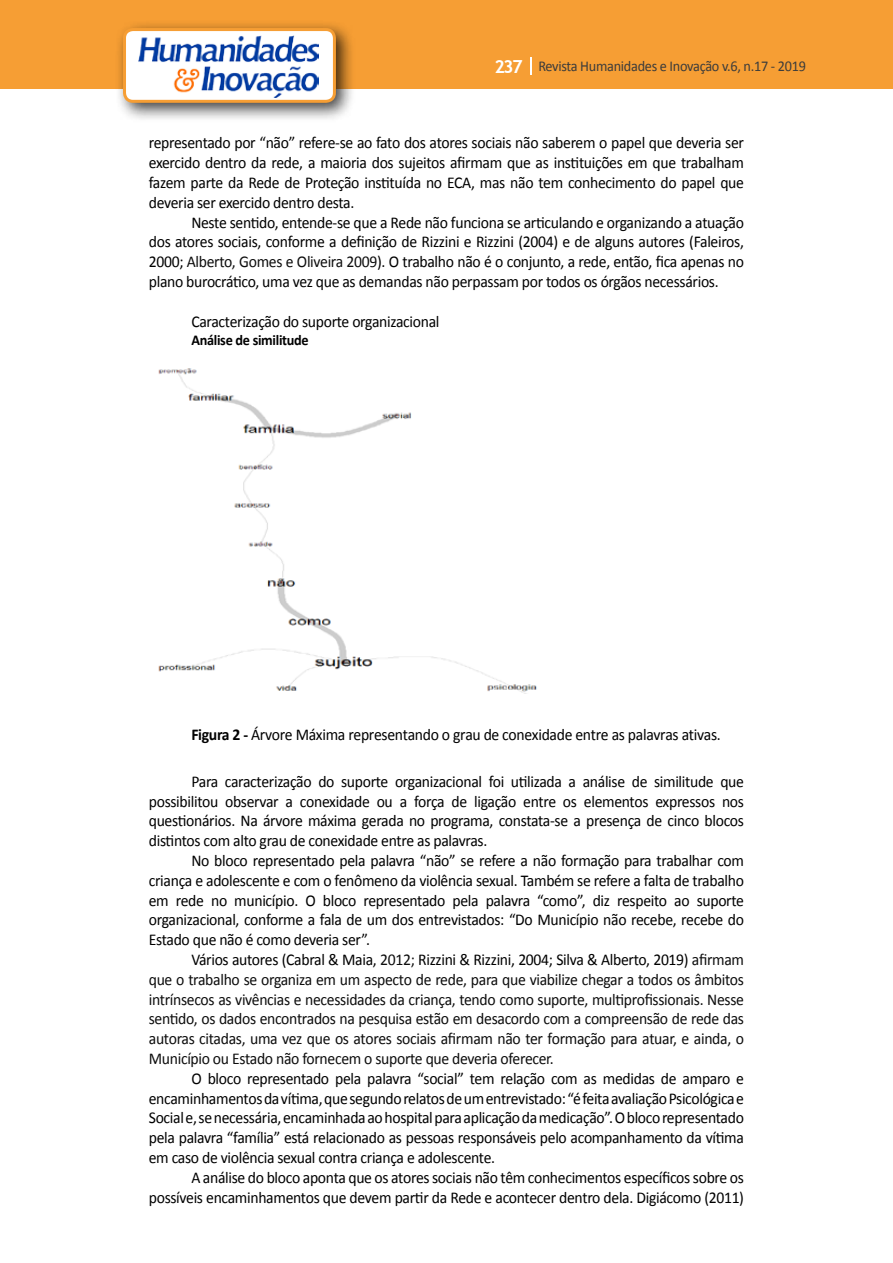
<style>
.page{position:relative;width:893px;height:1263px;background:#fff}
.page>*{position:absolute;margin:0;border:0;box-sizing:border-box;transform-origin:0 0}
.t1{font:16.5px/19.8px "Calibri";letter-spacing:-.02em;color:#000;text-align:justify;scale:.95 1}
.t2{font:16.5px/19.8px "Calibri";letter-spacing:-.02em;color:#0d0d0d;text-align:justify;scale:.95 1}
.t3{font:15px "Calibri";letter-spacing:-.02em;color:#3c3c3b;scale:.95 1}
.t4{font:700 15px "Calibri";letter-spacing:-.02em;color:#000;scale:.95 1}
.s1{font-family:"Trebuchet MS";font-weight:700;font-size:18px;color:#fff}
.s2{color:#0d0d0d}
.s3{font-weight:700}
.s4{color:#000}
</style>
<div class="page">
<div style="left:0;top:0;width:893px;height:88px;background:#f69e34"></div>
<svg style="left:530px;top:57px;width:2px;height:18px"></svg>
<div style="left:115px;top:20px;width:241px;height:103px;background:#000;opacity:.75"></div>
<div style="left:125px;top:30px;width:209px;height:71px;background:#fff;border-radius:9px"></div>
<img style="left:138px;top:35px;width:181px;height:62px">
<div style="left:123px;top:28px;width:213px;height:75px;border:3px solid #f69e34;border-radius:9px"></div>
<img style="left:158px;top:368px;width:379px;height:325px">
<p class="t3" style="left:495px;top:57px;width:329px"><span class="s1">237</span> Revista Humanidades e Inovação v.6, n.17 - 2019</p>
<p class="t1" style="left:149px;top:133px;width:628px">representado por “não” refere-se ao fato dos atores sociais não saberem o papel que deveria ser exercido dentro da rede, a maioria dos sujeitos afirmam que as instituições em que trabalham fazem parte da Rede de Proteção instituída no ECA, mas não tem conhecimento do papel que deveria ser exercido dentro desta.</p>
<p class="t1" style="left:149px;top:212px;width:628px;text-indent:43px">Neste sentido, entende-se que a Rede não funciona se articulando e organizando a atuação dos atores sociais, conforme a definição de Rizzini e Rizzini (2004) e de alguns autores (Faleiros, 2000; <span class="s2">Alberto, Gomes e Oliveira 2009</span>). O trabalho não é o conjunto, a rede, então, fica apenas no plano burocrático, uma vez que as demandas não perpassam por todos os órgãos necessários.</p>
<p class="t1" style="left:191px;top:311px;width:263px">Caracterização do suporte organizacional</p>
<p class="t4" style="left:191px;top:329px;width:125px">Análise de similitude</p>
<p class="t1" style="left:191px;top:724px;width:559px"><span class="s3">Figura 2 -</span> Árvore Máxima representando o grau de conexidade entre as palavras ativas.</p>
<p class="t1" style="left:149px;top:771px;width:628px;text-indent:43px">Para caracterização do suporte organizacional foi utilizada a análise de similitude que possibilitou observar a conexidade ou a força de ligação entre os elementos expressos nos questionários. Na árvore máxima gerada no programa, constata-se a presença de cinco blocos distintos com alto grau de conexidade entre as palavras.</p>
<p class="t1" style="left:149px;top:850px;width:628px;text-indent:43px">No bloco representado pela palavra “não” se refere a não formação para trabalhar com criança e adolescente e com o fenômeno da violência sexual. Também se refere a falta de trabalho em rede no município. O bloco representado pela palavra “como”, diz respeito ao suporte organizacional, conforme a fala de um dos entrevistados: “Do Município não recebe, recebe do Estado que não é como deveria ser”.</p>
<p class="t2" style="left:149px;top:949px;width:628px;text-indent:43px"><span class="s4">Vários autores (Cabral &amp; Maia,</span> 2012; <span class="s4">Rizzini &amp; Rizzini, 2004; Silva &amp; Alberto, 2019)</span> afirmam que o trabalho se organiza em um aspecto de rede, para que viabilize chegar a todos os âmbitos intrínsecos as vivências e necessidades da criança, tendo como suporte, multiprofissionais. Nesse sentido, os dados encontrados na pesquisa estão em desacordo com a compreensão de rede das autoras citadas, uma vez que os atores sociais afirmam não ter formação para atuar, e ainda, o Município ou Estado não fornecem o suporte que deveria oferecer.</p>
<p class="t1" style="left:149px;top:1068px;width:628px;text-indent:43px">O bloco representado pela palavra “social” tem relação com as medidas de amparo e encaminhamentos da vítima, que segundo relatos de um entrevistado: “é feita avaliação Psicológica e Social e, se necessária, encaminhada ao hospital para aplicação da medicação”. O bloco representado pela palavra “família” está relacionado as pessoas responsáveis pelo acompanhamento da vítima em caso de violência sexual contra criança e adolescente.</p>
<p class="t1" style="left:149px;top:1167px;width:628px;text-align:right">A análise do bloco aponta que os atores sociais não têm conhecimentos específicos sobre os possíveis encaminhamentos que devem partir da Rede e acontecer dentro dela. Digiácomo (2011)</p>
</div>
